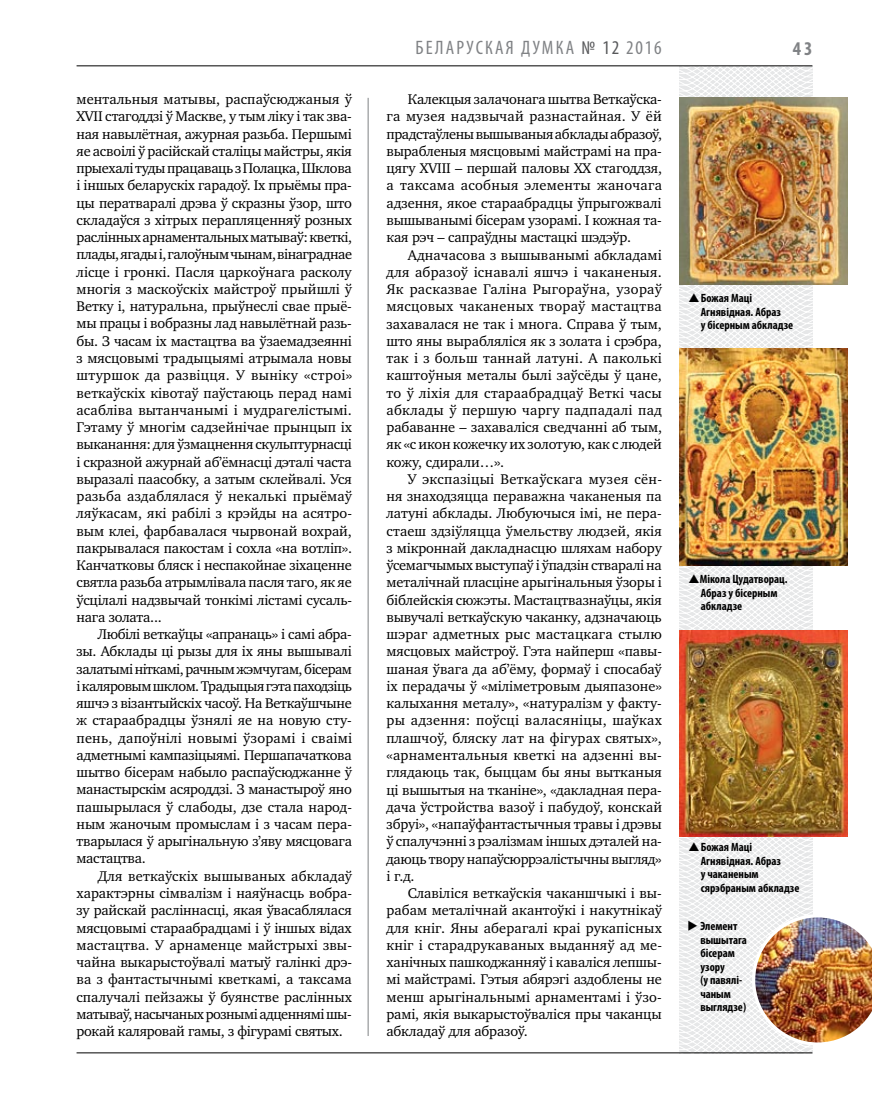
<style>
.page{position:relative;width:872px;height:1106px;background:#fff}
.page>*{position:absolute;margin:0;border:0;box-sizing:border-box;transform-origin:0 0}
.t1{font:condensed 19.5px "Myriad Pro";letter-spacing:.11em;color:#808285}
.t2{font:700 condensed 19.5px "Myriad Pro";color:#808285}
.t3{font:14.4px/17.2px "Charter C";letter-spacing:-.015em;color:#000;text-align:justify}
.t4{font:700 condensed 12px/13.5px "Myriad Pro";color:#000}
.s1{color:#58595b}
</style>
<div class="page">
<hr style="left:368px;top:98px;width:1px;height:938px;background:#808285">
<svg style="left:621px;top:65px;width:227px;height:989px"></svg>
<hr style="left:77px;top:65px;width:735px;height:1px;background:#000">
<hr style="left:77px;top:1052px;width:735px;height:1px;background:#000">
<img style="left:679px;top:97px;width:168px;height:187px">
<img style="left:679px;top:349px;width:168px;height:216px">
<img style="left:752px;top:914px;width:120px;height:131px">
<img style="left:679px;top:630px;width:168px;height:206px">
<svg style="left:689px;top:293px;width:23px;height:10px"></svg>
<svg style="left:689px;top:574px;width:10px;height:9px"></svg>
<svg style="left:689px;top:842px;width:10px;height:9px"></svg>
<svg style="left:698px;top:930px;width:12px;height:1px"></svg>
<p class="t3" style="left:77px;top:91px;width:277px">ментальныя матывы, распаўсюджаныя ў XVII стагоддзі ў Маскве, у тым ліку і так зва&shy;ная навылётная, ажурная разьба. Першымі яе асвоілі ў расійскай сталіцы майстры, якія прыехалі туды працаваць з Полацка, Шклова і іншых беларускіх гарадоў. Іх прыёмы пра&shy;цы ператваралі дрэва ў скразны ўзор, што складаўся з хітрых перапляценняў розных раслінных арнаментальных матываў: кветкі, плады, ягады і, галоўным чынам, вінаграднае лісце і гронкі. Пасля царкоўнага расколу многія з маскоўскіх майстроў прыйшлі ў Ветку і, натуральна, прыўнеслі свае прыё&shy;мы працы і вобразны лад навылётнай разь&shy;бы. З часам іх мастацтва ва ўзаемадзеянні з мясцовымі традыцыямі атрымала новы штуршок да развіцця. У выніку «строі» веткаўскіх ківотаў паўстаюць перад намі асабліва вытанчанымі і мудрагелістымі.<br>Гэтаму ў многім садзейнічае прынцып іх выканання: для ўзмацнення скульптурнасці і скразной ажурнай аб’ёмнасці дэталі часта выразалі паасобку, а затым склейвалі. Уся разьба аздаблялася ў некалькі прыёмаў ляўкасам, які рабілі з крэйды на асятро&shy;вым клеі, фарбавалася чырвонай вохрай, пакрывалася пакостам і сохла «на вотліп».<br>Канчатковы бляск і неспакойнае зіхаценне святла разьба атрымлівала пасля таго, як яе ўсцілалі надзвычай тонкімі лістамі сусаль&shy;нага золата...</p>
<p class="t3" style="left:77px;top:625px;width:277px;text-indent:21px">Любілі веткаўцы «апранаць» і самі абра&shy;зы. Абклады ці рызы для іх яны вышывалі залатымі ніткамі, рачным жэмчугам, бісерам і каляровым шклом. Традыцыя гэта паходзіць яшчэ з візантыйскіх часоў. На Веткаўшчыне ж стараабрадцы ўзнялі яе на новую сту&shy;пень, дапоўнілі новымі ўзорамі і сваімі адметнымі кампазіцыямі. Першапачаткова шытво бісерам набыло распаўсюджанне ў манастырскім асяроддзі. З манастыроў яно пашырылася ў слабоды, дзе стала народ&shy;ным жаночым промыслам і з часам пера&shy;тварылася ў арыгінальную з’яву мясцовага мастацтва.</p>
<p class="t3" style="left:77px;top:867px;width:277px;text-indent:21px">Для веткаўскіх вышываных абкладаў характэрны сімвалізм і наяўнасць вобра&shy;зу райскай расліннасці, якая ўвасаблялася мясцовымі стараабрадцамі і ў іншых відах мастацтва. У арнаменце майстрыхі звы&shy;чайна выкарыстоўвалі матыў галінкі дрэ&shy;ва з фантастычнымі кветкамі, а таксама спалучалі пейзажы ў буянстве раслінных матываў, насычаных рознымі адценнямі шы&shy;рокай каляровай гамы, з фігурамі святых.</p>
<h1 class="t1" style="left:415px;top:36px;width:248px">БЕЛАРУСКАЯ ДУМКА <span class="s1">№ 12</span> 2016</h1>
<h1 class="t2" style="left:793px;top:37px;width:21px">43</h1>
<p class="t3" style="left:386px;top:91px;width:277px;text-indent:21px">Калекцыя залачонага шытва Веткаўска&shy;га музея надзвычай разнастайная. У ёй прадстаўлены вышываныя абклады абразоў, вырабленыя мясцовымі майстрамі на пра&shy;цягу ХVIII – першай паловы ХХ стагоддзя, а таксама асобныя элементы жаночага адзення, якое стараабрадцы ўпрыгожвалі вышыванымі бісерам узорамі. І кожная та&shy;кая рэч – сапраўдны мастацкі шэдэўр.</p>
<p class="t3" style="left:386px;top:246px;width:277px;text-indent:21px">Адначасова з вышыванымі абкладамі для абразоў існавалі яшчэ і чаканеныя.<br>Як расказвае Галіна Рыгораўна, узораў мясцовых чаканеных твораў мастацтва захавалася не так і многа. Справа ў тым, што яны вырабляліся як з золата і срэбра, так і з больш таннай латуні. А паколькі каштоўныя металы былі заўсёды ў цане, то ў ліхія для стараабрадцаў Веткі часы абклады ў першую чаргу падпадалі пад рабаванне – захаваліся сведчанні аб тым, як «с икон кожечку их золотую, как с людей кожу, сдирали…».</p>
<p class="t3" style="left:386px;top:470px;width:277px;text-indent:21px">У экспазіцыі Веткаўскага музея сён&shy;ня знаходзяцца пераважна чаканеныя па латуні абклады. Любуючыся імі, не пера&shy;стаеш здзіўляцца ўмельству людзей, якія з мікроннай дакладнасцю шляхам набору ўсемагчымых выступаў і ўпадзін стваралі на металічнай пласціне арыгінальныя ўзоры і біблейскія сюжэты. Мастацтвазнаўцы, якія вывучалі веткаўскую чаканку, адзначаюць шэраг адметных рыс мастацкага стылю мясцовых майстроў. Гэта найперш «павы&shy;шаная ўвага да аб’ёму, формаў і спосабаў іх перадачы ў «міліметровым дыяпазоне» калыхання металу», «натуралізм у факту&shy;ры адзення: поўсці валасяніцы, шаўках плашчоў, бляску лат на фігурах святых», «арнаментальныя кветкі на адзенні вы&shy;глядаюць так, быццам бы яны вытканыя ці вышытыя на тканіне», «дакладная пера&shy;дача ўстройства вазоў і пабудоў, конскай збруі», «напаўфантастычныя травы і дрэвы ў спалучэнні з рэалізмам іншых дэталей на&shy;даюць твору напаўсюррэалістычны выгляд» і г.д.</p>
<p class="t3" style="left:386px;top:884px;width:277px;text-indent:21px">Славіліся веткаўскія чаканшчыкі і вы&shy;рабам металічнай акантоўкі і накутнікаў для кніг. Яны аберагалі краі рукапісных кніг і старадрукаваных выданняў ад ме&shy;ханічных пашкоджанняў і каваліся лепшы&shy;мі майстрамі. Гэтыя абярэгі аздоблены не менш арыгінальнымі арнаментамі і ўзо&shy;рамі, якія выкарыстоўваліся пры чаканцы абкладаў для абразоў.</p>
<p class="t4" style="left:701px;top:291px;width:94px">Божая Маці<br>Агнявідная. Абраз<br>у бісерным абкладзе</p>
<p class="t4" style="left:700px;top:572px;width:89px">Мікола Цудатворац.<br>Абраз у бісерным абкладзе</p>
<p class="t4" style="left:701px;top:840px;width:100px">Божая Маці<br>Агнявідная. Абраз<br>у чаканеным сярэбраным абкладзе</p>
<p class="t4" style="left:700px;top:919px;width:48px;text-indent:-13px">◆ Элемент вышытага бісерам узору<br>(у павялі&shy;чаным выглядзе)</p>
</div>
